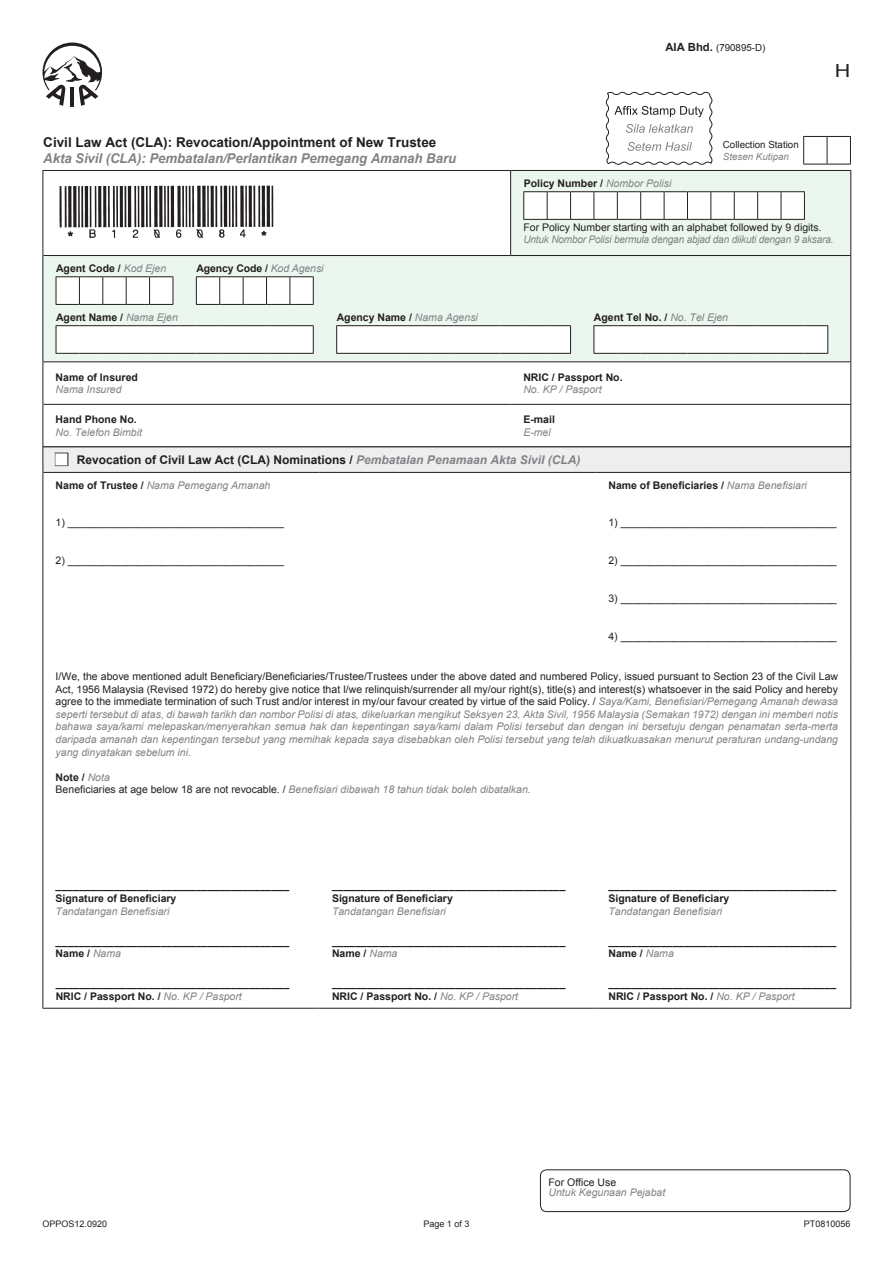
<style>
.page{position:relative;width:893px;height:1263px;background:#fff}
.page>*{position:absolute;margin:0;border:0;box-sizing:border-box;transform-origin:0 0}
.t1{font:18px "Arial";color:#231f20;scale:1.2 1}
.t2{font:italic 700 13.5px "Arial";letter-spacing:-.005em;color:#808285}
.t3{font:700 13.5px "Arial";color:#231f20}
.t4{font:700 12px "Arial";color:#231f20}
.t5{font:italic 10.5px/12.6px "Arial";color:#808285;text-align:justify}
.t6{font:700 10.5px/12.6px "Arial";color:#231f20}
.t7{font:10.5px "Arial";color:#231f20}
.t8{font:italic 10.5px "Arial";letter-spacing:-.02em;color:#808285;scale:.96 1}
.t9{font:9.75px "Arial";color:#231f20}
.t10{font:italic 9.75px "Arial";color:#808285}
.t11{font:9px "Arial";color:#231f20}
.s1{font-weight:700;font-size:11.25px}
.s2{font-weight:400;font-style:italic;color:#808285}
.s3{font-style:italic;color:#808285}
.s4{font-weight:700;font-style:normal;color:#231f20}
.s5{font-style:normal;color:#231f20}
</style>
<div class="page">
<svg style="left:43px;top:43px;width:59px;height:63px"></svg>
<svg style="left:44px;top:362px;width:806px;height:42px"></svg>
<svg style="left:44px;top:171px;width:806px;height:190px;fill:#ebf6ee"></svg>
<hr style="left:510px;top:171px;width:1px;height:84px;background:#231f20">
<hr style="left:850px;top:256px;width:1px;height:105px;background:#231f20">
<hr style="left:43px;top:255px;width:1px;height:107px;background:#231f20">
<hr style="left:43px;top:361px;width:468px;height:1px;background:#231f20">
<hr style="left:511px;top:361px;width:340px;height:1px;background:#231f20">
<hr style="left:850px;top:362px;width:1px;height:42px;background:#231f20">
<hr style="left:43px;top:362px;width:1px;height:42px;background:#231f20">
<hr style="left:43px;top:404px;width:468px;height:1px;background:#231f20">
<hr style="left:511px;top:404px;width:340px;height:1px;background:#231f20">
<hr style="left:850px;top:405px;width:1px;height:41px;background:#231f20">
<hr style="left:43px;top:404px;width:1px;height:42px;background:#231f20">
<hr style="left:43px;top:170px;width:468px;height:1px;background:#231f20">
<hr style="left:511px;top:170px;width:340px;height:1px;background:#231f20">
<hr style="left:850px;top:171px;width:1px;height:84px;background:#231f20">
<hr style="left:43px;top:255px;width:468px;height:1px;background:#231f20">
<hr style="left:511px;top:255px;width:340px;height:1px;background:#231f20">
<hr style="left:43px;top:171px;width:1px;height:84px;background:#231f20">
<img style="left:56px;top:183px;width:220px;height:61px">
<svg style="left:523px;top:191px;width:282px;height:29px"></svg>
<div style="left:56px;top:277px;width:772px;height:76px;background:#ebf6ee"></div>
<svg style="left:56px;top:276px;width:118px;height:29px"></svg>
<svg style="left:196px;top:276px;width:118px;height:29px"></svg>
<svg style="left:56px;top:325px;width:258px;height:29px"></svg>
<hr style="left:336px;top:325px;width:71px;height:1px;background:#231f20">
<svg style="left:336px;top:326px;width:1px;height:27px"></svg>
<hr style="left:336px;top:353px;width:71px;height:1px;background:#231f20">
<svg style="left:407px;top:325px;width:164px;height:29px"></svg>
<svg style="left:594px;top:325px;width:234px;height:29px"></svg>
<div style="left:540px;top:1169px;width:310px;height:43px;border:1px solid #231f20;border-radius:6px"></div>
<svg style="left:605px;top:91px;width:108px;height:74px"></svg>
<div style="left:43px;top:447px;width:808px;height:25px;background:#eeeeef"></div>
<hr style="left:43px;top:446px;width:276px;height:1px;background:#231f20">
<hr style="left:319px;top:446px;width:277px;height:1px;background:#231f20">
<hr style="left:596px;top:446px;width:255px;height:1px;background:#231f20">
<svg style="left:850px;top:447px;width:1px;height:25px"></svg>
<svg style="left:43px;top:447px;width:1px;height:25px"></svg>
<hr style="left:43px;top:472px;width:276px;height:1px;background:#231f20">
<hr style="left:319px;top:472px;width:277px;height:1px;background:#231f20">
<hr style="left:596px;top:472px;width:255px;height:1px;background:#231f20">
<hr style="left:850px;top:473px;width:1px;height:191px;background:#231f20">
<hr style="left:850px;top:664px;width:1px;height:153px;background:#231f20">
<hr style="left:850px;top:817px;width:1px;height:106px;background:#231f20">
<hr style="left:850px;top:923px;width:1px;height:43px;background:#231f20">
<hr style="left:850px;top:966px;width:1px;height:42px;background:#231f20">
<hr style="left:43px;top:1008px;width:276px;height:1px;background:#231f20">
<hr style="left:319px;top:1008px;width:277px;height:1px;background:#231f20">
<hr style="left:596px;top:1008px;width:255px;height:1px;background:#231f20">
<hr style="left:43px;top:472px;width:1px;height:192px;background:#231f20">
<hr style="left:43px;top:664px;width:1px;height:153px;background:#231f20">
<hr style="left:43px;top:817px;width:1px;height:106px;background:#231f20">
<hr style="left:43px;top:923px;width:1px;height:43px;background:#231f20">
<hr style="left:43px;top:966px;width:1px;height:42px;background:#231f20">
<div style="left:55px;top:453px;width:13px;height:13px;border:2px solid #231f20"></div>
<svg style="left:803px;top:136px;width:48px;height:29px"></svg>
<svg style="left:56px;top:453px;width:12px;height:12px"></svg>
<p class="t3" style="left:43px;top:133px;width:395px">Civil Law Act (CLA): Revocation/Appointment of New Trustee</p>
<p class="t2" style="left:43px;top:149px;width:414px">Akta Sivil (CLA): Pembatalan/Perlantikan Pemegang Amanah Baru</p>
<p class="t9" style="left:665px;top:41px;width:101px"><span class="s1">AIA Bhd.</span> (790895-D)</p>
<p class="t9" style="left:723px;top:138px;width:77px">Collection Station</p>
<p class="t10" style="left:723px;top:150px;width:68px">Stesen Kutipan</p>
<h1 class="t1" style="left:835px;top:59px;width:14px">H</h1>
<p class="t6" style="left:524px;top:177px;width:149px">Policy Number / <span class="s2">Nombor Polisi</span></p>
<p class="t7" style="left:523px;top:220px;width:300px">For Policy Number starting with an alphabet followed by 9 digits.</p>
<p class="t8" style="left:523px;top:233px;width:325px">Untuk Nombor Polisi bermula dengan abjad dan diikuti dengan 9 aksara.</p>
<p class="t6" style="left:56px;top:262px;width:112px">Agent Code / <span class="s2">Kod Ejen</span></p>
<p class="t6" style="left:196px;top:262px;width:129px">Agency Code / <span class="s2">Kod Agensi</span></p>
<p class="t6" style="left:56px;top:311px;width:123px">Agent Name / <span class="s2">Nama Ejen</span></p>
<p class="t6" style="left:337px;top:311px;width:143px">Agency Name / <span class="s2">Nama Agensi</span></p>
<p class="t6" style="left:594px;top:311px;width:136px">Agent Tel No. / <span class="s2">No. Tel Ejen</span></p>
<p class="t6" style="left:56px;top:371px;width:84px">Name of Insured</p>
<p class="t5" style="left:56px;top:383px;width:67px">Nama Insured</p>
<p class="t6" style="left:56px;top:413px;width:83px">Hand Phone No.</p>
<p class="t5" style="left:56px;top:426px;width:88px">No. Telefon Bimbit</p>
<p class="t6" style="left:523px;top:371px;width:101px">NRIC / Passport No.</p>
<p class="t5" style="left:523px;top:383px;width:80px">No. KP / Pasport</p>
<p class="t6" style="left:523px;top:413px;width:33px">E-mail</p>
<p class="t5" style="left:523px;top:426px;width:29px">E-mel</p>
<p class="t4" style="left:77px;top:452px;width:505px">Revocation of Civil Law Act (CLA) Nominations / <span class="s3">Pembatalan Penamaan Akta Sivil (CLA)</span></p>
<p class="t5" style="left:56px;top:479px;width:216px"><span class="s4">Name of Trustee /</span> Nama Pemegang Amanah</p>
<p class="t7" style="left:56px;top:516px;width:230px">1) _____________________________________</p>
<p class="t7" style="left:56px;top:554px;width:230px">2) _____________________________________</p>
<p class="t6" style="left:608px;top:479px;width:200px">Name of Beneficiaries / <span class="s2">Nama Benefisiari</span></p>
<p class="t7" style="left:608px;top:516px;width:230px">1) _____________________________________</p>
<p class="t7" style="left:608px;top:554px;width:230px">2) _____________________________________</p>
<p class="t7" style="left:608px;top:591px;width:230px">3) _____________________________________</p>
<p class="t7" style="left:608px;top:629px;width:230px">4) _____________________________________</p>
<p class="t5" style="left:56px;top:670px;width:784px"><span class="s5">I/We, the above mentioned adult Beneficiary/Beneficiaries/Trustee/Trustees under the above dated and numbered Policy, issued pursuant to Section 23 of the Civil Law Act, 1956 Malaysia (Revised 1972) do hereby give notice that I/we relinquish/surrender all my/our right(s), title(s) and interest(s) whatsoever in the said Policy and hereby agree to the immediate termination of such Trust and/or interest in my/our favour created by virtue of the said Policy. /</span> Saya/Kami, Benefisiari/Pemegang Amanah dewasa seperti tersebut di atas, di bawah tarikh dan nombor Polisi di atas, dikeluarkan mengikut Seksyen 23, Akta Sivil, 1956 Malaysia (Semakan 1972) dengan ini memberi notis bahawa saya/kami melepaskan/menyerahkan semua hak dan kepentingan saya/kami dalam Polisi tersebut dan dengan ini bersetuju dengan penamatan serta-merta daripada amanah dan kepentingan tersebut yang memihak kepada saya disebabkan oleh Polisi tersebut yang telah dikuatkuasakan menurut peraturan undang-undang yang dinyatakan sebelum ini.</p>
<p class="t5" style="left:56px;top:771px;width:477px"><span class="s4">Note /</span> Nota<br><span class="s5">Beneficiaries at age below 18 are not revocable. /</span> Benefisiari dibawah 18 tahun tidak boleh dibatalkan.</p>
<p class="t6" style="left:56px;top:880px;width:235px">________________________________________<br>Signature of Beneficiary</p>
<p class="t5" style="left:56px;top:905px;width:115px">Tandatangan Benefisiari</p>
<p class="t6" style="left:332px;top:880px;width:235px">________________________________________<br>Signature of Beneficiary</p>
<p class="t5" style="left:332px;top:905px;width:115px">Tandatangan Benefisiari</p>
<p class="t6" style="left:608px;top:880px;width:229px">_______________________________________<br>Signature of Beneficiary</p>
<p class="t5" style="left:608px;top:905px;width:115px">Tandatangan Benefisiari</p>
<p class="t6" style="left:56px;top:935px;width:235px">________________________________________<br>Name / <span class="s2">Nama</span></p>
<p class="t6" style="left:332px;top:935px;width:235px">________________________________________<br>Name / <span class="s2">Nama</span></p>
<p class="t6" style="left:608px;top:935px;width:229px">_______________________________________<br>Name / <span class="s2">Nama</span></p>
<p class="t6" style="left:56px;top:977px;width:235px">________________________________________<br>NRIC / Passport No. / <span class="s2">No. KP / Pasport</span></p>
<p class="t6" style="left:332px;top:977px;width:235px">________________________________________<br>NRIC / Passport No. / <span class="s2">No. KP / Pasport</span></p>
<p class="t6" style="left:608px;top:977px;width:229px">_______________________________________<br>NRIC / Passport No. / <span class="s2">No. KP / Pasport</span></p>
<p class="t7" style="left:549px;top:1175px;width:69px">For Office Use</p>
<p class="t5" style="left:549px;top:1186px;width:118px">Untuk Kegunaan Pejabat</p>
<p class="t11" style="left:43px;top:1218px;width:66px">OPPOS12.0920</p>
<p class="t11" style="left:423px;top:1218px;width:48px">Page 1 of 3</p>
<p class="t11" style="left:804px;top:1218px;width:48px">PT0810056</p>
</div>
